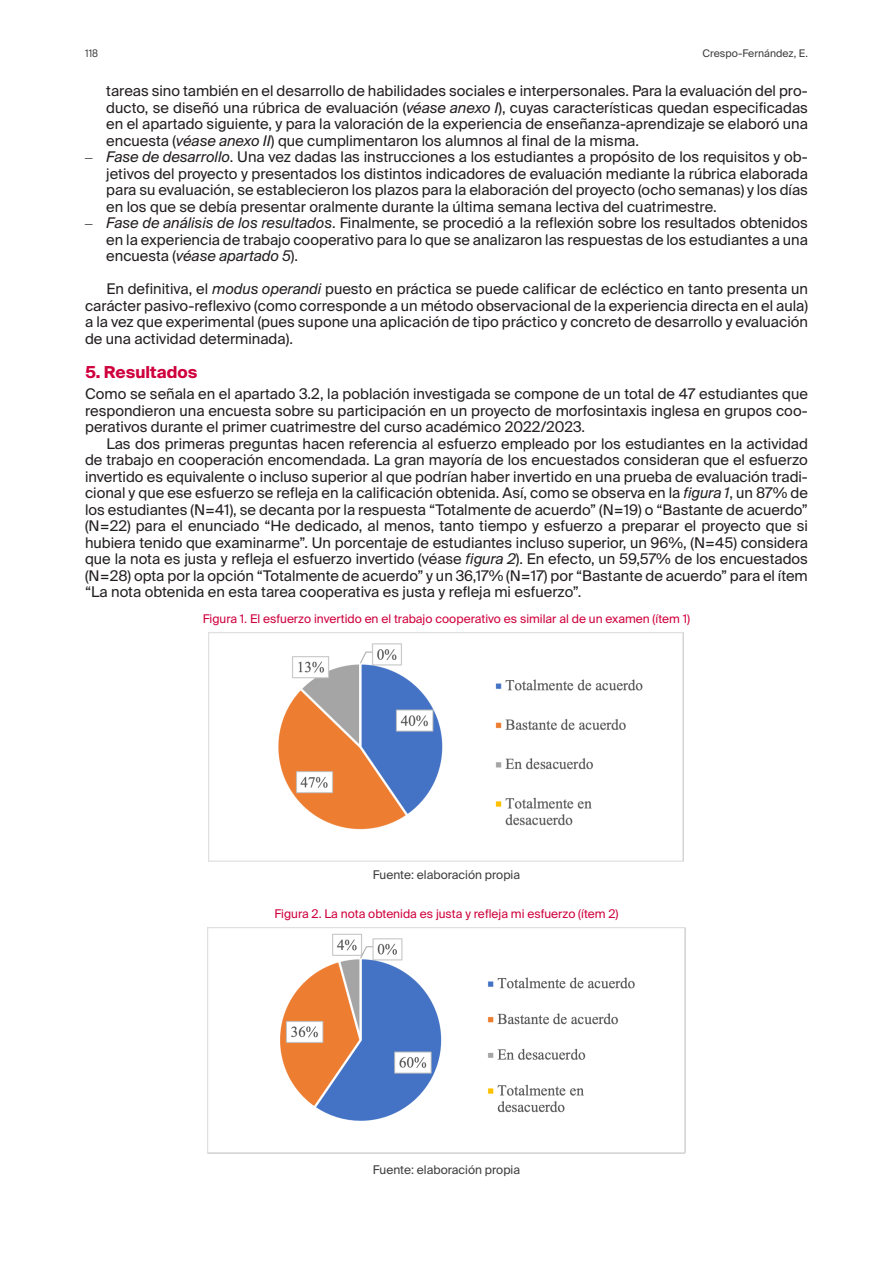
<style>
.page{position:relative;width:893px;height:1263px;background:#fff}
.page>*{position:absolute;margin:0;border:0;box-sizing:border-box;transform-origin:0 0}
.Epigrafe_1_Nivel_ES{font:700 16.5px "Suisse Intl";color:#cf003d}
.Normal_1er_parr{font:14.7px/16.5px "Suisse Intl";color:#231f20;text-align:justify}
.Título_elemento{font:12px "Suisse Intl";color:#cf003d}
.Pie_elemento{font:12px "Suisse Intl";color:#3e3e3f}
.t1{font:10.5px "Suisse Intl";color:#3e3e3f}
.t2{font:10.5px "Suisse Intl";color:#3e3e3f;scale:.9 1}
.s1{font-style:italic}
.s2{font-family:"Times New Roman"}
</style>
<div class="page">
<img style="left:208px;top:632px;width:476px;height:230px">
<img style="left:207px;top:927px;width:479px;height:227px">
<p class="t2" style="left:85px;top:47px;width:16px">118</p>
<p class="t1" style="left:702px;top:47px;width:107px">Crespo-Fernández, E.</p>
<p class="Normal_1er_parr" style="left:106px;top:83px;width:703px">tareas sino también en el desarrollo de habilidades sociales e interpersonales. Para la evaluación del pro&shy;ducto, se diseñó una rúbrica de evaluación (<span class="s1">véase anexo I</span>), cuyas características quedan especificadas en el apartado siguiente, y para la valoración de la experiencia de enseñanza-aprendizaje se elaboró una encuesta (<span class="s1">véase anexo II</span>) que cumplimentaron los alumnos al final de la misma.</p>
<p class="Normal_1er_parr" style="left:106px;top:149px;width:703px;text-indent:-21px"><span class="s2">–</span> <span class="s1">Fase de desarrollo</span>. Una vez dadas las instrucciones a los estudiantes a propósito de los requisitos y ob&shy;jetivos del proyecto y presentados los distintos indicadores de evaluación mediante la rúbrica elaborada para su evaluación, se establecieron los plazos para la elaboración del proyecto (ocho semanas) y los días en los que se debía presentar oralmente durante la última semana lectiva del cuatrimestre.</p>
<p class="Normal_1er_parr" style="left:106px;top:215px;width:703px;text-indent:-21px"><span class="s2">–</span> <span class="s1">Fase de análisis de los resultados</span>. Finalmente, se procedió a la reflexión sobre los resultados obtenidos en la experiencia de trabajo cooperativo para lo que se analizaron las respuestas de los estudiantes a una encuesta (<span class="s1">véase apartado 5</span>).</p>
<p class="Normal_1er_parr" style="left:85px;top:281px;width:724px;text-indent:21px">En definitiva, el <span class="s1">modus operandi</span> puesto en práctica se puede calificar de ecléctico en tanto presenta un carácter pasivo-reflexivo (como corresponde a un método observacional de la experiencia directa en el aula) a la vez que experimental (pues supone una aplicación de tipo práctico y concreto de desarrollo y evaluación de una actividad determinada).</p>
<p class="Epigrafe_1_Nivel_ES" style="left:85px;top:363px;width:114px">5. Resultados</p>
<p class="Normal_1er_parr" style="left:85px;top:386px;width:724px">Como se señala en el apartado 3.2, la población investigada se compone de un total de 47 estudiantes que respondieron una encuesta sobre su participación en un proyecto de morfosintaxis inglesa en grupos coo&shy;perativos durante el primer cuatrimestre del curso académico 2022/2023.</p>
<p class="Normal_1er_parr" style="left:85px;top:435px;width:724px;text-indent:21px">Las dos primeras preguntas hacen referencia al esfuerzo empleado por los estudiantes en la actividad de trabajo en cooperación encomendada. La gran mayoría de los encuestados consideran que el esfuerzo invertido es equivalente o incluso superior al que podrían haber invertido en una prueba de evaluación tradi&shy;cional y que ese esfuerzo se refleja en la calificación obtenida. Así, como se observa en la <span class="s1">figura 1</span>, un 87% de los estudiantes (N=41), se decanta por la respuesta “Totalmente de acuerdo” (N=19) o “Bastante de acuerdo” (N=22) para el enunciado “He dedicado, al menos, tanto tiempo y esfuerzo a preparar el proyecto que si hubiera tenido que examinarme”. Un porcentaje de estudiantes incluso superior, un 96%, (N=45) considera que la nota es justa y refleja el esfuerzo invertido (véase <span class="s1">figura 2</span>). En efecto, un 59,57% de los encuestados (N=28) opta por la opción “Totalmente de acuerdo” y un 36,17% (N=17) por “Bastante de acuerdo” para el ítem “La nota obtenida en esta tarea cooperativa es justa y refleja mi esfuerzo”.</p>
<p class="Título_elemento" style="left:203px;top:612px;width:489px">Figura 1. El esfuerzo invertido en el trabajo cooperativo es similar al de un examen (ítem 1)</p>
<p class="Pie_elemento" style="left:373px;top:868px;width:149px">Fuente: elaboración propia</p>
<p class="Título_elemento" style="left:274px;top:907px;width:345px">Figura 2. La nota obtenida es justa y refleja mi esfuerzo (ítem 2)</p>
<p class="Pie_elemento" style="left:373px;top:1163px;width:149px">Fuente: elaboración propia</p>
</div>
